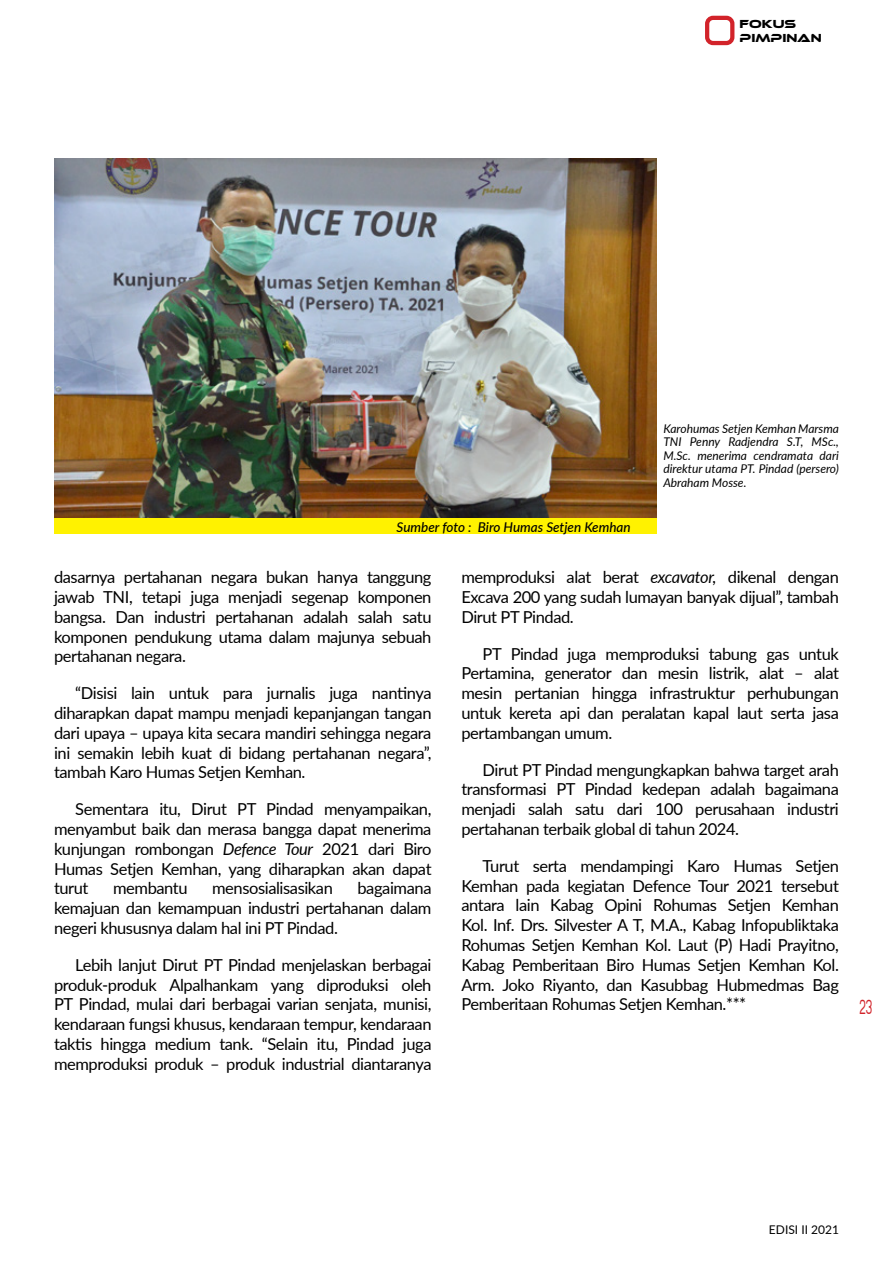
<style>
.page{position:relative;width:893px;height:1263px;background:#fff}
.page>*{position:absolute;margin:0;border:0;box-sizing:border-box;transform-origin:0 0}
.t1{font:18px "Lulusma";color:#d2232a;scale:.66 1}
.t2{font:16.5px/19.8px "Lato";letter-spacing:-.025em;color:#000;text-align:justify}
.t3{font:italic 500 13.5px "Lato";color:#000}
.t4{font:italic 12px/13.5px "Lato";color:#000;text-align:justify}
.t5{font:12px/14.4px "Ethnocentric Rg";color:#000}
.t6{font:12px "Lato";color:#000}
.s1{font-style:italic}
</style>
<div class="page">
<div style="left:705px;top:16px;width:29px;height:29px;border:4px solid #d2232a;border-radius:6px"></div>
<img style="left:54px;top:158px;width:602px;height:361px">
<div style="left:54px;top:519px;width:602px;height:15px;background:#fff200"></div>
<p class="t5" style="left:740px;top:16px;width:84px">FOKUS<br>PIMPINAN</p>
<p class="t3" style="left:397px;top:517px;width:236px">Sumber foto : Biro Humas Setjen Kemhan</p>
<p class="t4" style="left:663px;top:421px;width:177px">Karohumas Setjen Kemhan Marsma TNI Penny Radjendra S.T, MSc., M.Sc. menerima cendramata dari direktur utama PT. Pindad (persero)<br>Abraham Mosse.</p>
<p class="t2" style="left:54px;top:566px;width:379px">dasarnya pertahanan negara bukan hanya tanggung jawab TNI, tetapi juga menjadi segenap komponen bangsa. Dan industri pertahanan adalah salah satu komponen pendukung utama dalam majunya sebuah pertahanan negara.</p>
<p class="t2" style="left:54px;top:682px;width:379px;text-indent:21px">“Disisi lain untuk para jurnalis juga nantinya diharapkan dapat mampu menjadi kepanjangan tangan dari upaya – upaya kita secara mandiri sehingga negara ini semakin lebih kuat di bidang pertahanan negara”, tambah Karo Humas Setjen Kemhan.</p>
<p class="t2" style="left:54px;top:798px;width:379px;text-indent:21px">Sementara itu, Dirut PT Pindad menyampaikan, menyambut baik dan merasa bangga dapat menerima kunjungan rombongan <span class="s1">Defence Tour</span> 2021 dari Biro Humas Setjen Kemhan, yang diharapkan akan dapat turut</p>
<p class="t2" style="left:54px;top:878px;width:379px;text-indent:303px">bagaimana kemajuan dan kemampuan industri pertahanan dalam negeri khususnya dalam hal ini PT Pindad.</p>
<p class="t2" style="left:54px;top:954px;width:379px;text-indent:21px">Lebih lanjut Dirut PT Pindad menjelaskan berbagai produk-produk Alpalhankam yang diproduksi oleh PT Pindad, mulai dari berbagai varian senjata, munisi, kendaraan fungsi khusus, kendaraan tempur, kendaraan taktis hingga medium tank. “Selain itu, Pindad juga memproduksi produk – produk industrial diantaranya</p>
<p class="t2" style="left:113px;top:878px;width:76px">membantu</p>
<p class="t2" style="left:212px;top:878px;width:122px">mensosialisasikan</p>
<p class="t2" style="left:461px;top:566px;width:379px">memproduksi alat berat <span class="s1">excavator,</span> dikenal dengan Excava 200 yang sudah lumayan banyak dijual”, tambah Dirut PT Pindad.</p>
<p class="t2" style="left:461px;top:643px;width:379px;text-indent:21px">PT Pindad juga memproduksi tabung gas untuk Pertamina, generator dan mesin listrik, alat – alat mesin pertanian hingga infrastruktur perhubungan untuk kereta api dan peralatan kapal laut serta jasa pertambangan umum.</p>
<p class="t2" style="left:461px;top:759px;width:379px;text-indent:21px">Dirut PT Pindad mengungkapkan bahwa target arah transformasi PT Pindad kedepan adalah bagaimana menjadi salah satu dari 100 perusahaan industri pertahanan terbaik global di tahun 2024.</p>
<p class="t2" style="left:461px;top:855px;width:379px;text-indent:21px">Turut serta mendampingi Karo Humas Setjen Kemhan pada kegiatan Defence Tour 2021 tersebut antara lain Kabag Opini Rohumas Setjen Kemhan Kol. Inf. Drs. Silvester A T, M.A., Kabag Infopubliktaka Rohumas Setjen Kemhan Kol. Laut (P) Hadi Prayitno, Kabag Pemberitaan Biro Humas Setjen Kemhan Kol.<br>Arm. Joko Riyanto, dan Kasubbag Hubmedmas Bag Pemberitaan Rohumas Setjen Kemhan.***</p>
<p class="t1" style="left:859px;top:997px;width:21px">23</p>
<p class="t6" style="left:769px;top:1221px;width:71px">EDISI II 2021</p>
</div>
